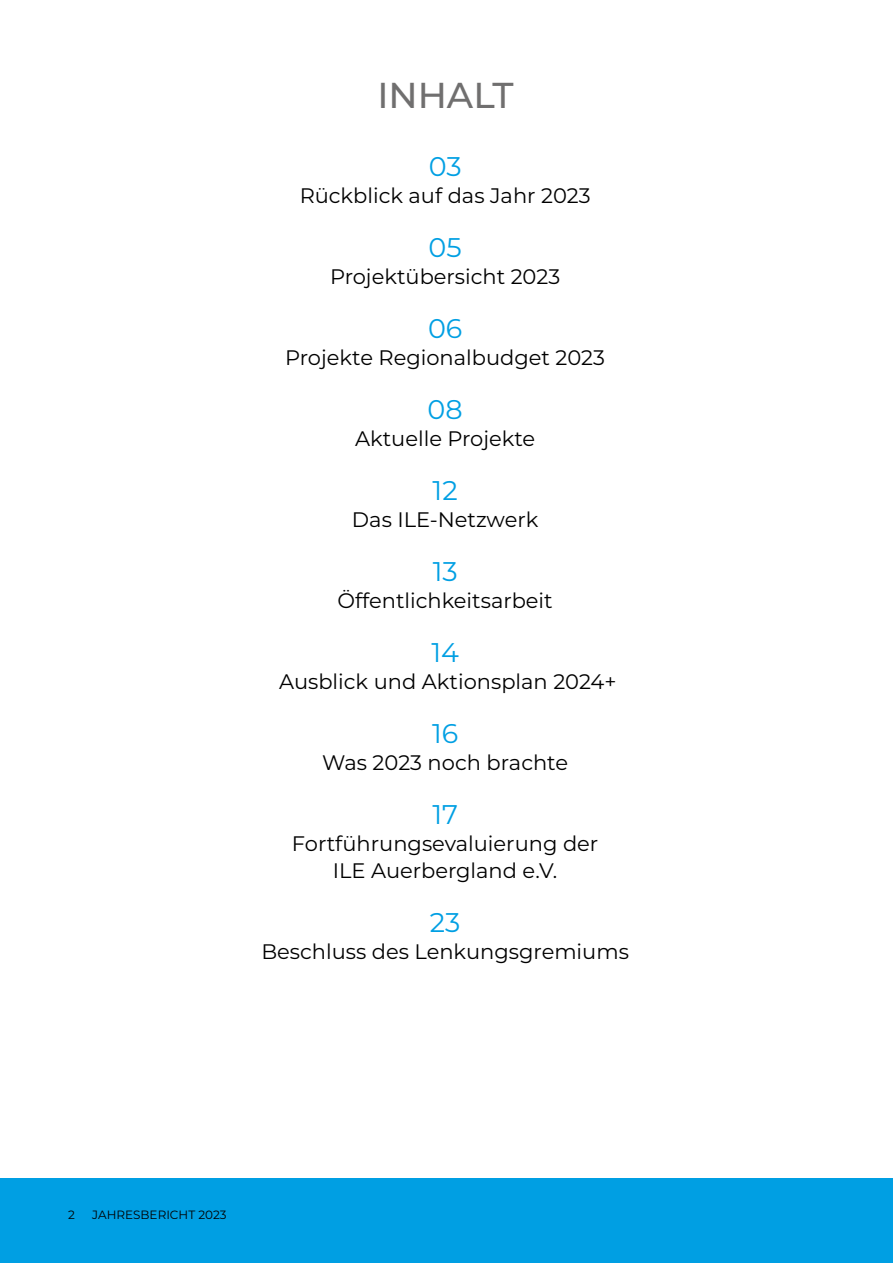
<style>
.page{position:relative;width:893px;height:1263px;background:#fff}
.page>*{position:absolute;margin:0;border:0;box-sizing:border-box;transform-origin:0 0}
.t1{font:500 36px "Montserrat";color:#706f6f}
.t2{font:27px "Montserrat";color:#009fe3}
.t3{font:21px/27px "Montserrat";color:#000;text-align:center}
.t4{font:12px "Montserrat";color:#000}
</style>
<div class="page">
<div style="left:0;top:1178px;width:893px;height:85px;background:#009fe3"></div>
<h1 class="t1" style="left:377px;top:70px;width:138px">INHALT</h1>
<p class="t2" style="left:429px;top:148px;width:34px">03</p>
<p class="t3" style="left:300px;top:181px;width:292px">Rückblick auf das Jahr 2023</p>
<p class="t2" style="left:429px;top:229px;width:35px">05</p>
<p class="t3" style="left:330px;top:262px;width:232px">Projektübersicht 2023</p>
<p class="t2" style="left:428px;top:310px;width:36px">06</p>
<p class="t3" style="left:285px;top:343px;width:321px">Projekte Regionalbudget 2023</p>
<p class="t2" style="left:428px;top:391px;width:37px">08</p>
<p class="t3" style="left:355px;top:424px;width:182px">Aktuelle Projekte</p>
<p class="t2" style="left:433px;top:472px;width:27px">12</p>
<p class="t3" style="left:352px;top:505px;width:188px">Das ILE-Netzwerk</p>
<p class="t2" style="left:433px;top:553px;width:26px">13</p>
<p class="t3" style="left:337px;top:586px;width:217px">Öffentlichkeitsarbeit</p>
<p class="t2" style="left:431px;top:634px;width:29px">14</p>
<p class="t3" style="left:279px;top:667px;width:339px">Ausblick und Aktionsplan 2024+</p>
<p class="t2" style="left:432px;top:715px;width:28px">16</p>
<p class="t3" style="left:322px;top:748px;width:247px">Was 2023 noch brachte</p>
<p class="t2" style="left:432px;top:796px;width:27px">17</p>
<p class="t3" style="left:292px;top:829px;width:308px">Fortführungsevaluierung der<br>ILE Auerbergland e.V.</p>
<p class="t2" style="left:430px;top:904px;width:32px">23</p>
<p class="t3" style="left:261px;top:937px;width:369px">Beschluss des Lenkungsgremiums</p>
<p class="t4" style="left:68px;top:1207px;width:8px">2</p>
<p class="t4" style="left:92px;top:1207px;width:136px">JAHRESBERICHT 2023</p>
</div>
